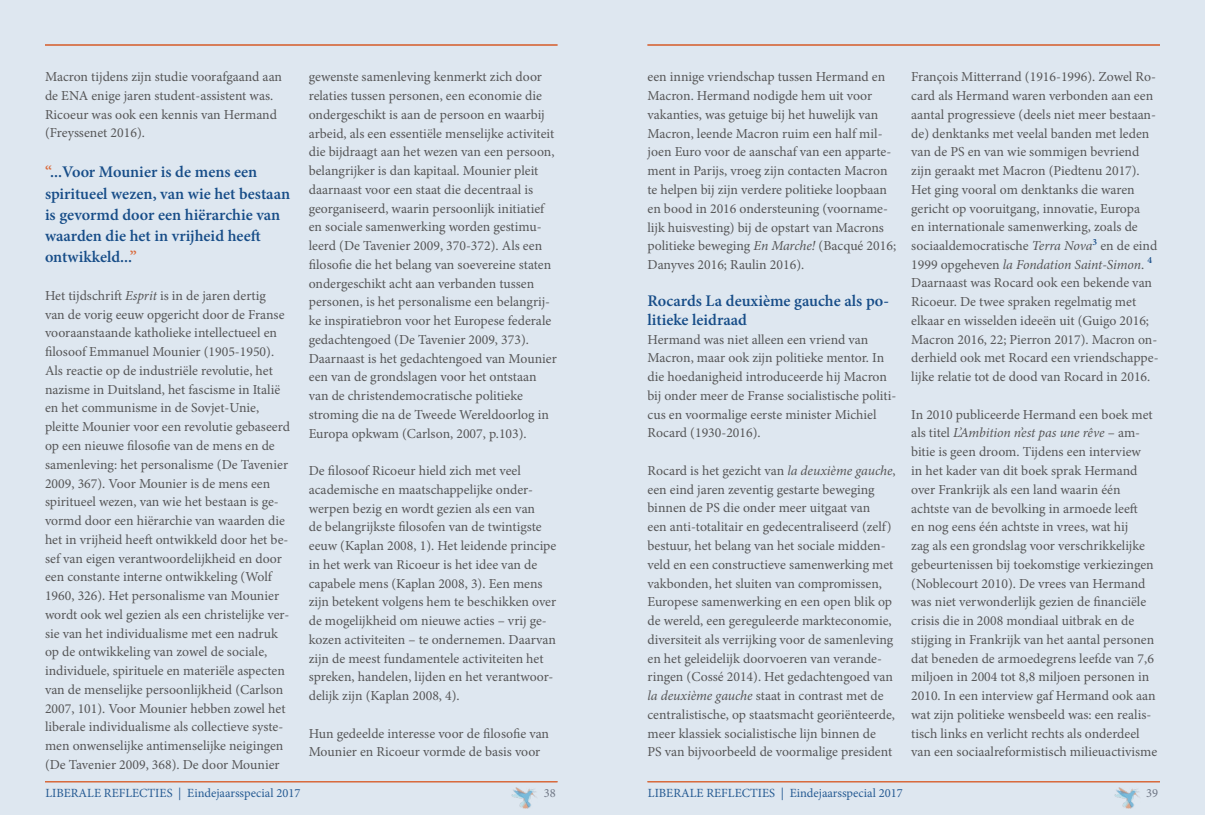
<style>
.page{position:relative;width:1205px;height:815px;background:#dee7f0}
.page>*{position:absolute;margin:0;border:0;box-sizing:border-box;transform-origin:0 0}
.t1{font:600 16.25px/21.2px "Minion Pro";color:#174d88}
.t2{font:13.75px/18.8px "Minion Pro";color:#565657}
.t3{font:12.5px "Minion Pro";color:#174d88}
.t4{font:12.5px "Minion Pro";color:#6e6f79}
.s1{color:#da6a3b}
.s2{font-style:italic}
</style>
<div class="page">
<hr style="left:45px;top:44px;width:512px;height:2px;background:#da6a3b">
<hr style="left:45px;top:781px;width:512px;height:1px;background:#da6a3b">
<hr style="left:647px;top:781px;width:513px;height:1px;background:#da6a3b">
<hr style="left:647px;top:44px;width:513px;height:2px;background:#da6a3b">
<p class="t2" style="left:45px;top:67px;width:239px">Macron tijdens zijn studie voorafgaand aan de ENA enige jaren student-assistent was.<br>Ricoeur was ook een kennis van Hermand (Freyssenet 2016).</p>
<p class="t1" style="left:45px;top:162px;width:247px"><span class="s1">“</span>...Voor Mounier is de mens een spiritueel wezen, van wie het bestaan is gevormd door een hiërarchie van waarden die het in vrijheid heeft ontwikkeld...<span class="s1">”</span></p>
<p class="t2" style="left:45px;top:286px;width:246px">Het tijdschrift <span class="s2">Esprit</span> is in de jaren dertig<br>van de vorig eeuw opgericht door de Franse vooraanstaande katholieke intellectueel en filosoof Emmanuel Mounier (1905-1950).<br>Als reactie op de industriële revolutie, het nazisme in Duitsland, het fascisme in Italië en het communisme in de Sovjet-Unie, pleitte Mounier voor een revolutie gebaseerd op een nieuwe filosofie van de mens en de samenleving: het personalisme (De Tavenier 2009, 367). Voor Mounier is de mens een spiritueel wezen, van wie het bestaan is ge&shy;vormd door een hiërarchie van waarden die het in vrijheid heeft ontwikkeld door het be&shy;sef van eigen verantwoordelijkheid en door een constante interne ontwikkeling (Wolf 1960, 326). Het personalisme van Mounier wordt ook wel gezien als een christelijke ver&shy;sie van het individualisme met een nadruk op de ontwikkeling van zowel de sociale, individuele, spirituele en materiële aspecten van de menselijke persoonlijkheid (Carlson 2007, 101). Voor Mounier hebben zowel het liberale individualisme als collectieve syste&shy;men onwenselijke antimenselijke neigingen (De Tavenier 2009, 368). De door Mounier</p>
<p class="t2" style="left:309px;top:68px;width:250px">gewenste samenleving kenmerkt zich door relaties tussen personen, een economie die ondergeschikt is aan de persoon en waarbij arbeid, als een essentiële menselijke activiteit die bijdraagt aan het wezen van een persoon, belangrijker is dan kapitaal. Mounier pleit daarnaast voor een staat die decentraal is georganiseerd, waarin persoonlijk initiatief en sociale samenwerking worden gestimu&shy;leerd (De Tavenier 2009, 370-372). Als een filosofie die het belang van soevereine staten ondergeschikt acht aan verbanden tussen personen, is het personalisme een belangrij&shy;ke inspiratiebron voor het Europese federale gedachtengoed (De Tavenier 2009, 373).<br>Daarnaast is het gedachtengoed van Mounier een van de grondslagen voor het ontstaan van de christendemocratische politieke stroming die na de Tweede Wereldoorlog in Europa opkwam (Carlson, 2007, p.103).</p>
<p class="t2" style="left:309px;top:461px;width:249px">De filosoof Ricoeur hield zich met veel academische en maatschappelijke onder&shy;werpen bezig en wordt gezien als een van<br>de belangrijkste filosofen van de twintigste eeuw (Kaplan 2008, 1). Het leidende principe in het werk van Ricoeur is het idee van de capabele mens (Kaplan 2008, 3). Een mens zijn betekent volgens hem te beschikken over de mogelijkheid om nieuwe acties – vrij ge&shy;kozen activiteiten – te ondernemen. Daarvan zijn de meest fundamentele activiteiten het spreken, handelen, lijden en het verantwoor&shy;delijk zijn (Kaplan 2008, 4).</p>
<p class="t2" style="left:309px;top:724px;width:242px">Hun gedeelde interesse voor de filosofie van<br>Mounier en Ricoeur vormde de basis voor</p>
<p class="t2" style="left:647px;top:68px;width:250px">een innige vriendschap tussen Hermand en Macron. Hermand nodigde hem uit voor vakanties, was getuige bij het huwelijk van Macron, leende Macron ruim een half mil&shy;joen Euro voor de aanschaf van een apparte&shy;ment in Parijs, vroeg zijn contacten Macron te helpen bij zijn verdere politieke loopbaan en bood in 2016 ondersteuning (voorname&shy;lijk huisvesting) bij de opstart van Macrons politieke beweging <span class="s2">En Marche!</span> (Bacqué 2016; Danyves 2016; Raulin 2016).</p>
<p class="t1" style="left:647px;top:292px;width:243px;line-height:18.8px">Rocards La deuxième gauche als po&shy;litieke leidraad</p>
<p class="t2" style="left:647px;top:330px;width:250px">Hermand was niet alleen een vriend van Macron, maar ook zijn politieke mentor. In die hoedanigheid introduceerde hij Macron bij onder meer de Franse socialistische politi&shy;cus en voormalige eerste minister Michiel Rocard (1930-2016).</p>
<p class="t2" style="left:647px;top:461px;width:250px">Rocard is het gezicht van <span class="s2">la deuxième gauche</span>, een eind jaren zeventig gestarte beweging binnen de PS die onder meer uitgaat van<br>een anti-totalitair en gedecentraliseerd (zelf) bestuur, het belang van het sociale midden&shy;veld en een constructieve samenwerking met vakbonden, het sluiten van compromissen, Europese samenwerking en een open blik op de wereld, een gereguleerde markteconomie, diversiteit als verrijking voor de samenleving en het geleidelijk doorvoeren van verande&shy;ringen (Cossé 2014). Het gedachtengoed van <span class="s2">la deuxième gauche</span> staat in contrast met de centralistische, op staatsmacht georiënteerde, meer klassiek socialistische lijn binnen de<br>PS van bijvoorbeeld de voormalige president</p>
<p class="t2" style="left:911px;top:68px;width:249px">François Mitterrand (1916-1996). Zowel Ro&shy;card als Hermand waren verbonden aan een aantal progressieve (deels niet meer bestaan&shy;de) denktanks met veelal banden met leden van de PS en van wie sommigen bevriend zijn geraakt met Macron (Piedtenu 2017).<br>Het ging vooral om denktanks die waren gericht op vooruitgang, innovatie, Europa<br>en internationale samenwerking, zoals de sociaaldemocratische <span class="s2">Terra Nova</span><sup>3</sup> en de eind 1999 opgeheven <span class="s2">la Fondation Saint-Simon</span>. <sup>4<br></sup>Daarnaast was Rocard ook een bekende van Ricoeur. De twee spraken regelmatig met elkaar en wisselden ideeën uit (Guigo 2016; Macron 2016, 22; Pierron 2017). Macron on&shy;derhield ook met Rocard een vriendschappe&shy;lijke relatie tot de dood van Rocard in 2016.</p>
<p class="t2" style="left:911px;top:405px;width:247px">In 2010 publiceerde Hermand een boek met als titel <span class="s2">L’Ambition n’est pas une rêve</span> – am&shy;bitie is geen droom. Tijdens een interview<br>in het kader van dit boek sprak Hermand over Frankrijk als een land waarin één achtste van de bevolking in armoede leeft<br>en nog eens één achtste in vrees, wat hij<br>zag als een grondslag voor verschrikkelijke gebeurtenissen bij toekomstige verkiezingen (Noblecourt 2010). De vrees van Hermand was niet verwonderlijk gezien de financiële crisis die in 2008 mondiaal uitbrak en de stijging in Frankrijk van het aantal personen dat beneden de armoedegrens leefde van 7,6 miljoen in 2004 tot 8,8 miljoen personen in 2010. In een interview gaf Hermand ook aan wat zijn politieke wensbeeld was: een realis&shy;tisch links en verlicht rechts als onderdeel van een sociaalreformistisch milieuactivisme</p>
<p class="t3" style="left:45px;top:785px;width:256px">LIBERALE REFLECTIES | Eindejaarsspecial 2017</p>
<p class="t4" style="left:544px;top:785px;width:14px">38</p>
<p class="t3" style="left:648px;top:785px;width:256px">LIBERALE REFLECTIES | Eindejaarsspecial 2017</p>
<p class="t4" style="left:1146px;top:785px;width:14px">39</p>
</div>
